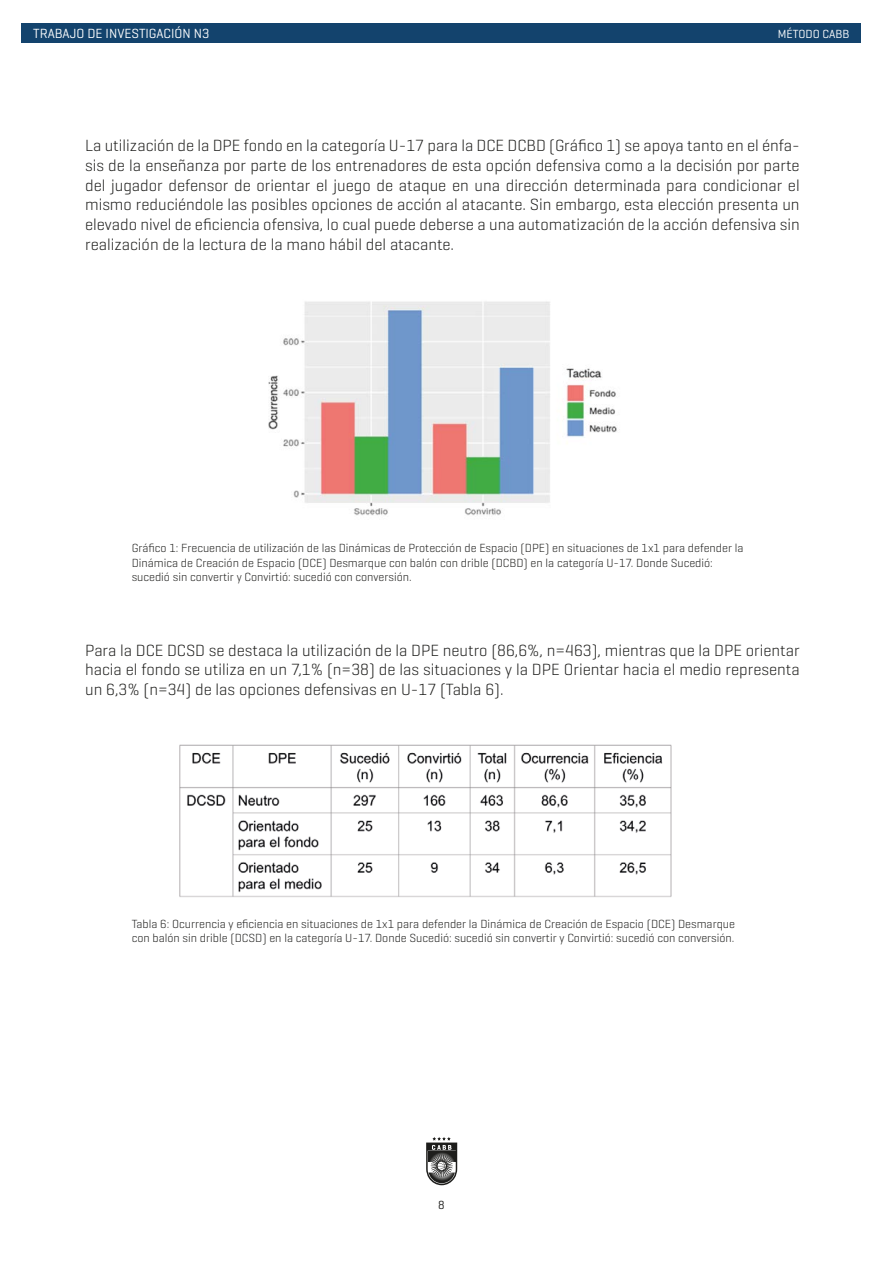
<style>
.page{position:relative;width:893px;height:1263px;background:#fff}
.page>*{position:absolute;margin:0;border:0;box-sizing:border-box;transform-origin:0 0}
.t1{font:300 16.5px/19.8px "Geogrotesque";color:#1d1d1b;text-align:justify}
.t2{font:13.5px "Geogrotesque";color:#fff}
.t3{font:300 12px/14.4px "Geogrotesque";color:#1d1d1b}
.t4{font:12px "Geogrotesque";color:#fff}
.t5{font:12px "Geogrotesque";color:#1d1d1b}
</style>
<div class="page">
<svg style="left:426px;top:1137px;width:31px;height:48px"></svg>
<div style="left:22px;top:23px;width:839px;height:19px;background:#13436d"></div>
<img style="left:268px;top:301px;width:352px;height:215px">
<img style="left:179px;top:744px;width:493px;height:153px">
<p class="t2" style="left:33px;top:25px;width:178px">TRABAJO DE INVESTIGACIÓN N3</p>
<p class="t4" style="left:778px;top:26px;width:73px">MÉTODO CABB</p>
<p class="t1" style="left:85px;top:135px;width:716px">La utilización de la DPE fondo en la categoría U-17 para la DCE DCBD (Gráfico 1) se apoya tanto en el énfa&shy;sis de la enseñanza por parte de los entrenadores de esta opción defensiva como a la decisión por parte del jugador defensor de orientar el juego de ataque en una dirección determinada para condicionar el mismo reduciéndole las posibles opciones de acción al atacante. Sin embargo, esta elección presenta un elevado nivel de eficiencia ofensiva, lo cual puede deberse a una automatización de la acción defensiva sin realización de la lectura de la mano hábil del atacante.</p>
<p class="t3" style="left:132px;top:541px;width:613px">Gráfico 1: Frecuencia de utilización de las Dinámicas de Protección de Espacio (DPE) en situaciones de 1x1 para defender la<br>Dinámica de Creación de Espacio (DCE) Desmarque con balón con drible (DCBD) en la categoría U-17. Donde Sucedió: sucedió sin convertir y Convirtió: sucedió con conversión.</p>
<p class="t1" style="left:85px;top:640px;width:716px">Para la DCE DCSD se destaca la utilización de la DPE neutro (86,6%, n=463), mientras que la DPE orientar hacia el fondo se utiliza en un 7,1% (n=38) de las situaciones y la DPE Orientar hacia el medio representa un 6,3% (n=34) de las opciones defensivas en U-17 (Tabla 6).</p>
<p class="t3" style="left:132px;top:916px;width:605px">Tabla 6: Ocurrencia y eficiencia en situaciones de 1x1 para defender la Dinámica de Creación de Espacio (DCE) Desmarque con balón sin drible (DCSD) en la categoría U-17. Donde Sucedió: sucedió sin convertir y Convirtió: sucedió con conversión.</p>
<p class="t5" style="left:438px;top:1197px;width:8px">8</p>
</div>
